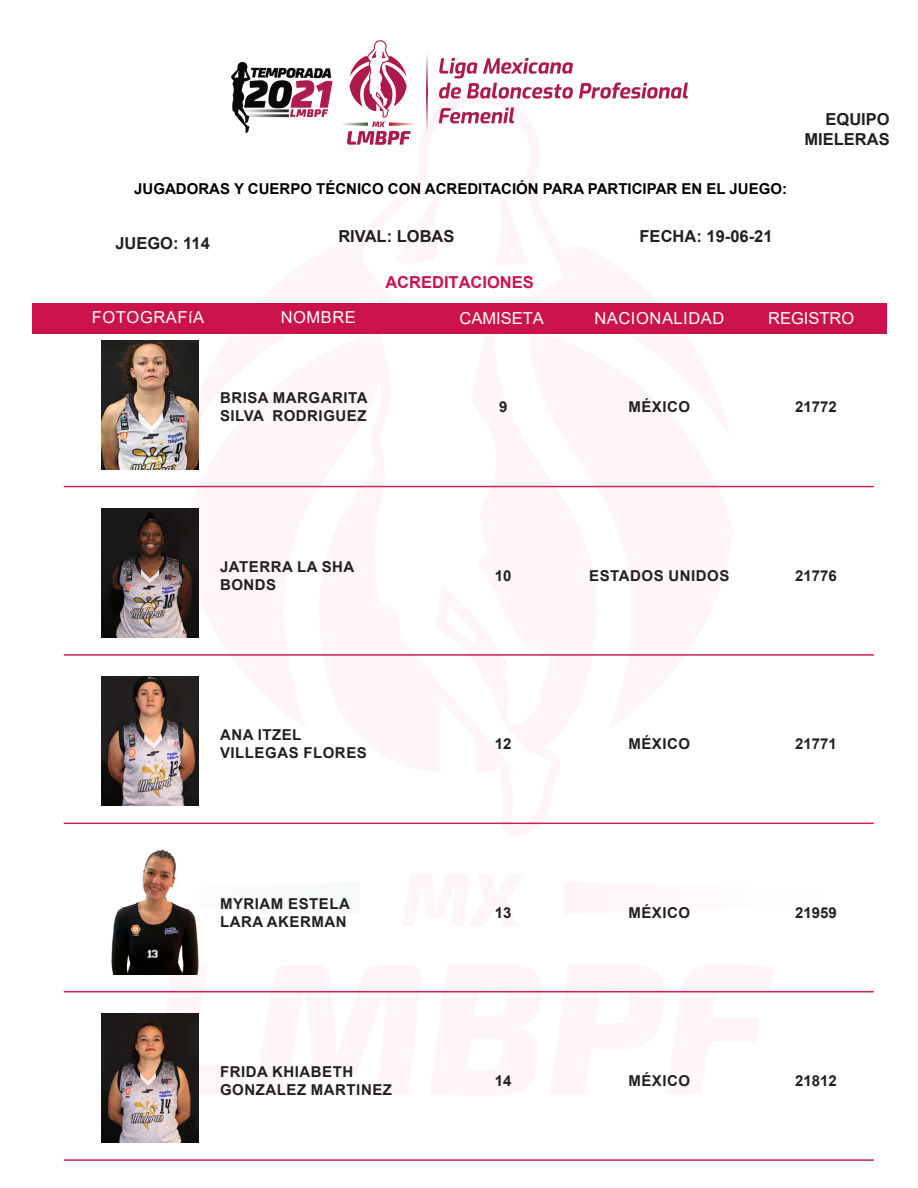
<style>
.page{position:relative;width:918px;height:1188px;background:#fff}
.page>*{position:absolute;margin:0;border:0;box-sizing:border-box;transform-origin:0 0}
.t1{font:700 16.5px/19.8px "Arial";color:#231f20;text-align:right}
.t2{font:16.5px "Arial";letter-spacing:.035em;color:#fff}
.t3{font:16.5px "Arial";color:#fff}
.t4{font:700 16.5px "Arial";color:#cc124c}
.t5{font:700 15px "Arial";letter-spacing:.035em;color:#231f20}
.t6{font:700 15px "Arial";color:#000}
</style>
<div class="page">
<svg style="left:146px;top:953px;width:639px;height:153px"></svg>
<svg style="left:360px;top:485px;width:204px;height:340px"></svg>
<div style="left:33px;top:303px;width:854px;height:31px;background:#cc124c"></div>
<img style="left:232px;top:40px;width:455px;height:105px">
<img style="left:102px;top:340px;width:96px;height:129px">
<hr style="left:64px;top:486px;width:810px;height:1px;background:#cc1f56">
<img style="left:102px;top:509px;width:96px;height:129px">
<hr style="left:64px;top:654px;width:810px;height:2px;background:#cc1f56">
<img style="left:102px;top:677px;width:96px;height:129px">
<hr style="left:64px;top:823px;width:810px;height:1px;background:#cc1f56">
<img style="left:111px;top:849px;width:87px;height:125px">
<hr style="left:64px;top:991px;width:810px;height:1px;background:#cc1f56">
<img style="left:102px;top:1014px;width:96px;height:129px">
<hr style="left:64px;top:1159px;width:810px;height:2px;background:#cc1f56">
<p class="t6" style="left:134px;top:178px;width:654px">JUGADORAS Y CUERPO TÉCNICO CON ACREDITACIÓN PARA PARTICIPAR EN EL JUEGO:</p>
<p class="t1" style="left:115px;top:233px;width:96px">JUEGO: 114</p>
<p class="t1" style="left:338px;top:227px;width:118px">RIVAL: LOBAS</p>
<p class="t1" style="left:640px;top:227px;width:134px">FECHA: 19-06-21</p>
<p class="t4" style="left:385px;top:271px;width:150px">ACREDITACIONES</p>
<p class="t1" style="left:804px;top:110px;width:87px">EQUIPO<br>MIELERAS</p>
<p class="t2" style="left:92px;top:306px;width:114px">FOTOGRAFíA</p>
<p class="t2" style="left:281px;top:306px;width:77px">NOMBRE</p>
<p class="t3" style="left:460px;top:307px;width:86px">CAMISETA</p>
<p class="t3" style="left:768px;top:307px;width:88px">REGISTRO</p>
<p class="t2" style="left:594px;top:307px;width:131px">NACIONALIDAD</p>
<p class="t5" style="left:220px;top:388px;width:149px">BRISA MARGARITA</p>
<p class="t5" style="left:220px;top:406px;width:148px">SILVA RODRIGUEZ</p>
<p class="t5" style="left:220px;top:556px;width:136px">JATERRA LA SHA</p>
<p class="t5" style="left:220px;top:574px;width:58px">BONDS</p>
<p class="t5" style="left:220px;top:724px;width:83px">ANA ITZEL</p>
<p class="t5" style="left:220px;top:742px;width:148px">VILLEGAS FLORES</p>
<p class="t5" style="left:220px;top:893px;width:131px">MYRIAM ESTELA</p>
<p class="t5" style="left:220px;top:911px;width:128px">LARA AKERMAN</p>
<p class="t5" style="left:220px;top:1061px;width:135px">FRIDA KHIABETH</p>
<p class="t5" style="left:220px;top:1079px;width:174px">GONZALEZ MARTINEZ</p>
<p class="t5" style="left:499px;top:397px;width:10px">9</p>
<p class="t5" style="left:628px;top:397px;width:63px">MÉXICO</p>
<p class="t5" style="left:795px;top:397px;width:43px">21772</p>
<p class="t5" style="left:495px;top:565px;width:18px">10</p>
<p class="t5" style="left:589px;top:565px;width:142px">ESTADOS UNIDOS</p>
<p class="t5" style="left:795px;top:565px;width:43px">21776</p>
<p class="t5" style="left:495px;top:733px;width:18px">12</p>
<p class="t5" style="left:628px;top:733px;width:63px">MÉXICO</p>
<p class="t5" style="left:795px;top:733px;width:43px">21771</p>
<p class="t5" style="left:495px;top:902px;width:18px">13</p>
<p class="t5" style="left:628px;top:902px;width:63px">MÉXICO</p>
<p class="t5" style="left:795px;top:902px;width:43px">21959</p>
<p class="t5" style="left:495px;top:1070px;width:18px">14</p>
<p class="t5" style="left:628px;top:1070px;width:63px">MÉXICO</p>
<p class="t5" style="left:795px;top:1070px;width:43px">21812</p>
</div>
